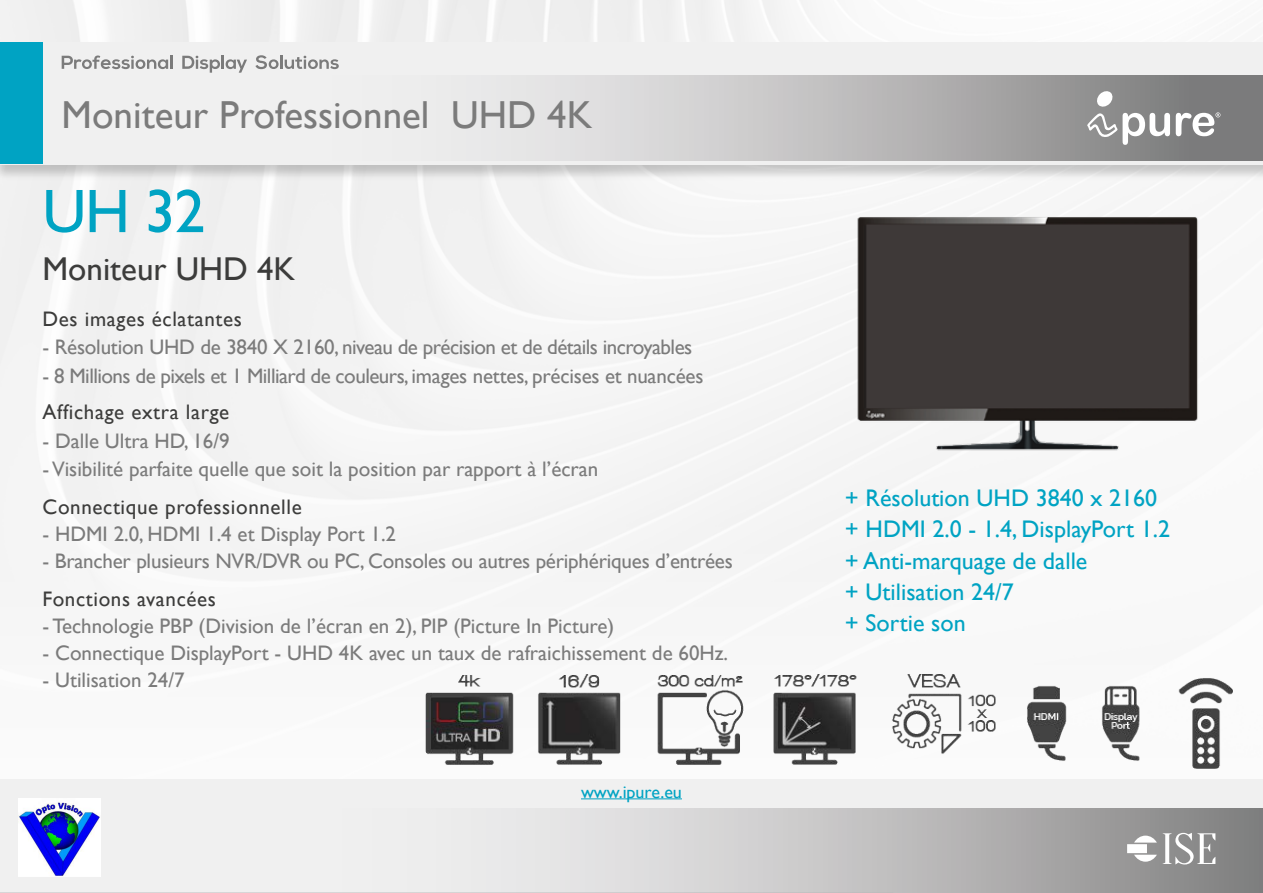
<style>
.page{position:relative;width:1263px;height:893px;background:#fff}
.page>*{position:absolute;margin:0;border:0;box-sizing:border-box;transform-origin:0 0}
.t1{font:61.8px "Gill Sans";color:#00a3c3}
.t2{font:39px "Gill Sans";color:#7b7b7b}
.t3{font:33px "Gill Sans";color:#3c3c3b}
.t4{font:24px/31.5px "Gill Sans";color:#00a3c3}
.t5{font:21px "Gill Sans";letter-spacing:-.01em;color:#7b7b7b}
.t6{font:21px "Gill Sans";letter-spacing:.03em;color:#3c3c3b}
.t7{font:18px "Gill Sans";color:#00a3c3}
</style>
<div class="page">
<div style="left:0;top:0;width:1233px;height:769px;background:#f6f6f6"></div>
<div style="left:0;top:42px;width:1263px;height:138px;background:#000;opacity:.2"></div>
<div style="left:0;top:43px;width:1263px;height:122px;background:#f0f0f0"></div>
<svg style="left:526px;top:76px;width:736px;height:84px;background:#b6b6b6"></svg>
<svg style="left:62px;top:55px;width:110px;height:14px"></svg>
<svg style="left:182px;top:55px;width:65px;height:18px"></svg>
<svg style="left:255px;top:55px;width:84px;height:14px"></svg>
<svg style="left:1087px;top:90px;width:83px;height:55px"></svg>
<svg style="left:1176px;top:112px;width:44px;height:24px"></svg>
<div style="left:0;top:43px;width:43px;height:121px;background:#00a3c3"></div>
<hr style="left:1262px;top:76px;width:1px;height:84px;background:#7b7b7c">
<img style="left:836px;top:205px;width:384px;height:253px">
<div style="left:0;top:779px;width:1263px;height:110px;background:#f0f0f0"></div>
<svg style="left:0;top:808px;width:1263px;height:85px"></svg>
<svg style="left:1127px;top:833px;width:88px;height:31px"></svg>
<hr style="left:581px;top:798px;width:101px;height:1px;background:#00a3c3">
<hr style="left:0;top:892px;width:893px;height:1px;background:#b9b7b8">
<img style="left:425px;top:671px;width:807px;height:97px">
<img style="left:19px;top:799px;width:82px;height:78px">
<h2 class="t2" style="left:62px;top:92px;width:532px">Moniteur Professionnel UHD 4K</h2>
<h1 class="t1" style="left:43px;top:175px;width:164px">UH 32</h1>
<h3 class="t3" style="left:43px;top:250px;width:254px">Moniteur UHD 4K</h3>
<p class="t6" style="left:43px;top:307px;width:201px">Des images éclatantes</p>
<p class="t5" style="left:43px;top:335px;width:651px">- Résolution UHD de 3840 X 2160, niveau de précision et de détails incroyables</p>
<p class="t5" style="left:43px;top:364px;width:662px">- 8 Millions de pixels et 1 Milliard de couleurs, images nettes, précises et nuancées</p>
<p class="t6" style="left:43px;top:400px;width:188px">Affichage extra large</p>
<p class="t5" style="left:43px;top:429px;width:189px">- Dalle Ultra HD, 16/9</p>
<p class="t5" style="left:43px;top:457px;width:557px">- Visibilité parfaite quelle que soit la position par rapport à l’écran</p>
<p class="t6" style="left:43px;top:494px;width:261px">Connectique professionnelle</p>
<p class="t5" style="left:43px;top:521px;width:355px">- HDMI 2.0, HDMI 1.4 et Display Port 1.2</p>
<p class="t5" style="left:43px;top:548px;width:692px">- Brancher plusieurs NVR/DVR ou PC, Consoles ou autres périphériques d’entrées</p>
<p class="t6" style="left:43px;top:587px;width:175px">Fonctions avancées</p>
<p class="t5" style="left:43px;top:614px;width:573px">- Technologie PBP (Division de l’écran en 2), PIP (Picture In Picture)</p>
<p class="t5" style="left:43px;top:641px;width:687px">- Connectique DisplayPort - UHD 4K avec un taux de rafraichissement de 60Hz.</p>
<p class="t5" style="left:43px;top:668px;width:144px">- Utilisation 24/7</p>
<p class="t7" style="left:581px;top:781px;width:102px">www.ipure.eu</p>
<p class="t4" style="left:845px;top:482px;width:327px">+ Résolution UHD 3840 x 2160 + HDMI 2.0 - 1.4, DisplayPort 1.2 + Anti-marquage de dalle<br>+ Utilisation 24/7<br>+ Sortie son</p>
</div>
